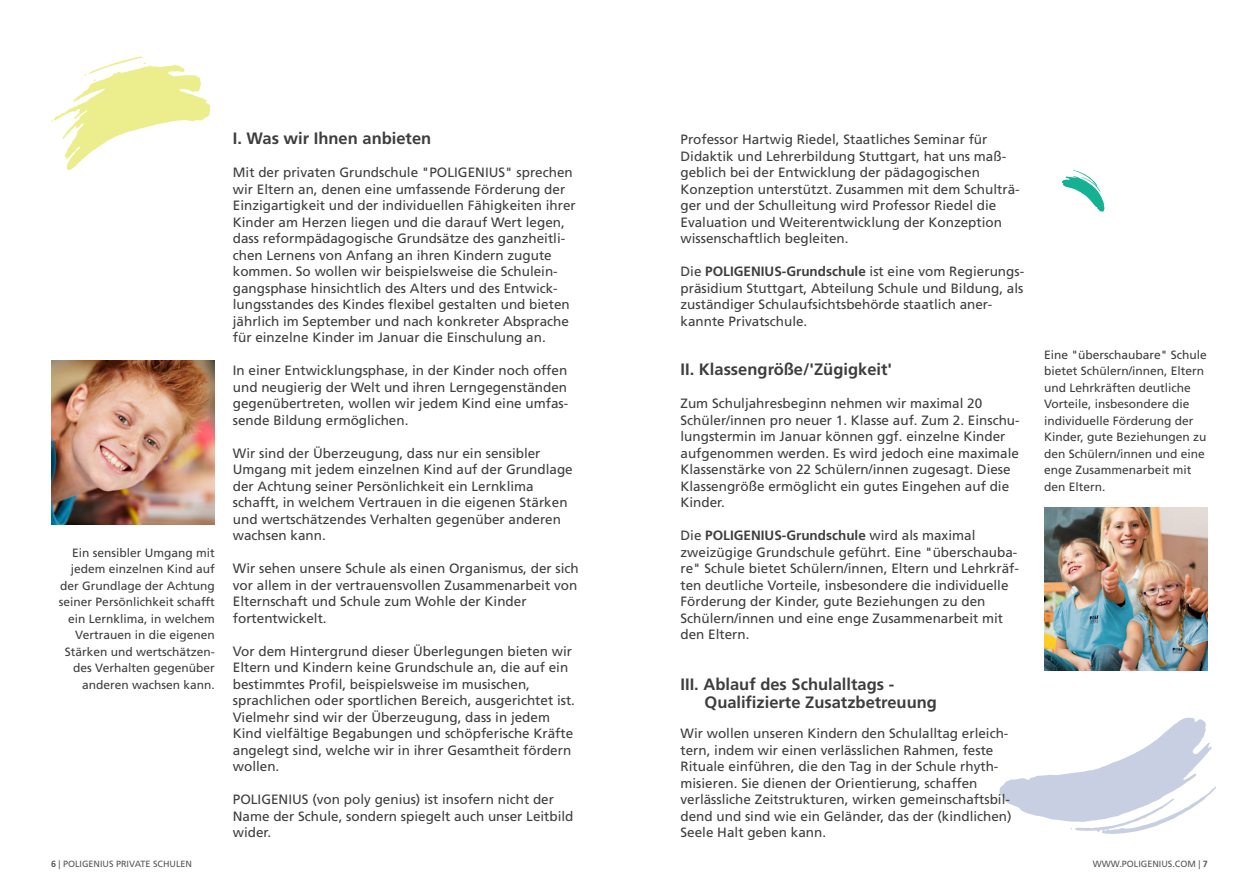
<style>
.page{position:relative;width:1259px;height:893px;background:#fff}
.page>*{position:absolute;margin:0;border:0;box-sizing:border-box;transform-origin:0 0}
.Headlines{font:700 16.5px/18px "Frutiger LT Pro";color:#3e3e3f}
.Lauftexte_Startabsat{font:13.5px/16.5px "Frutiger LT Pro";color:#3e3e3f}
.Bildtexte_linksbündi{font:12px/16.5px "Frutiger LT Pro";color:#3e3e3f}
.Bildtexte_rechtsbünd{font:12px/16.5px "Frutiger LT Pro";color:#3e3e3f;text-align:right}
.t1{font:9px "Frutiger LT Pro";color:#57585a}
.s1{font-weight:700}
</style>
<div class="page">
<svg style="left:999px;top:717px;width:217px;height:117px"></svg>
<svg style="left:51px;top:56px;width:159px;height:114px"></svg>
<svg style="left:1062px;top:170px;width:42px;height:42px"></svg>
<img style="left:1044px;top:507px;width:164px;height:164px">
<img style="left:51px;top:360px;width:164px;height:164px">
<p class="Bildtexte_rechtsbünd" style="left:59px;top:544px;width:157px">Ein sensibler Umgang mit jedem einzelnen Kind auf der Grundlage der Achtung seiner Persönlichkeit schafft ein Lernklima, in welchem<br>Vertrauen in die eigenen<br>Stärken und wertschätzen&shy;des Verhalten gegenüber anderen wachsen kann.</p>
<p class="Headlines" style="left:233px;top:129px;width:200px">I. Was wir Ihnen anbieten</p>
<p class="Lauftexte_Startabsat" style="left:233px;top:164px;width:344px">Mit der privaten Grundschule "POLIGENIUS" sprechen wir Eltern an, denen eine umfassende Förderung der Einzigartigkeit und der individuellen Fähigkeiten ihrer Kinder am Herzen liegen und die darauf Wert legen, dass reformpädagogische Grundsätze des ganzheitli&shy;chen Lernens von Anfang an ihren Kindern zugute kommen. So wollen wir beispielsweise die Schulein&shy;gangsphase hinsichtlich des Alters und des Entwick&shy;lungsstandes des Kindes flexibel gestalten und bieten jährlich im September und nach konkreter Absprache für einzelne Kinder im Januar die Einschulung an.</p>
<p class="Lauftexte_Startabsat" style="left:233px;top:362px;width:337px;text-align:justify">In einer Entwicklungsphase, in der Kinder noch offen und neugierig der Welt und ihren Lerngegenständen gegenübertreten, wollen wir jedem Kind eine umfas&shy;sende Bildung ermöglichen.</p>
<p class="Lauftexte_Startabsat" style="left:233px;top:445px;width:341px">Wir sind der Überzeugung, dass nur ein sensibler Umgang mit jedem einzelnen Kind auf der Grundlage der Achtung seiner Persönlichkeit ein Lernklima schafft, in welchem Vertrauen in die eigenen Stärken und wertschätzendes Verhalten gegenüber anderen wachsen kann.</p>
<p class="Lauftexte_Startabsat" style="left:233px;top:560px;width:347px">Wir sehen unsere Schule als einen Organismus, der sich vor allem in der vertrauensvollen Zusammenarbeit von Elternschaft und Schule zum Wohle der Kinder fortentwickelt.</p>
<p class="Lauftexte_Startabsat" style="left:233px;top:643px;width:344px">Vor dem Hintergrund dieser Überlegungen bieten wir Eltern und Kindern keine Grundschule an, die auf ein bestimmtes Profil, beispielsweise im musischen, sprachlichen oder sportlichen Bereich, ausgerichtet ist.<br>Vielmehr sind wir der Überzeugung, dass in jedem Kind vielfältige Begabungen und schöpferische Kräfte angelegt sind, welche wir in ihrer Gesamtheit fördern wollen.</p>
<p class="Lauftexte_Startabsat" style="left:233px;top:791px;width:342px">POLIGENIUS (von poly genius) ist insofern nicht der<br>Name der Schule, sondern spiegelt auch unser Leitbild wider.</p>
<p class="Lauftexte_Startabsat" style="left:680px;top:131px;width:341px">Professor Hartwig Riedel, Staatliches Seminar für Didaktik und Lehrerbildung Stuttgart, hat uns maß&shy;geblich bei der Entwicklung der pädagogischen Konzeption unterstützt. Zusammen mit dem Schulträ&shy;ger und der Schulleitung wird Professor Riedel die Evaluation und Weiterentwicklung der Konzeption wissenschaftlich begleiten.</p>
<p class="Lauftexte_Startabsat" style="left:680px;top:263px;width:345px">Die <span class="s1">POLIGENIUS-Grundschule</span> ist eine vom Regierungs&shy;präsidium Stuttgart, Abteilung Schule und Bildung, als zuständiger Schulaufsichtsbehörde staatlich aner&shy;kannte Privatschule.</p>
<p class="Headlines" style="left:680px;top:360px;width:213px">II. Klassengröße/'Zügigkeit'</p>
<p class="Lauftexte_Startabsat" style="left:680px;top:395px;width:341px">Zum Schuljahresbeginn nehmen wir maximal 20<br>Schüler/innen pro neuer 1. Klasse auf. Zum 2. Einschu&shy;lungstermin im Januar können ggf. einzelne Kinder aufgenommen werden. Es wird jedoch eine maximale Klassenstärke von 22 Schülern/innen zugesagt. Diese Klassengröße ermöglicht ein gutes Eingehen auf die Kinder.</p>
<p class="Lauftexte_Startabsat" style="left:680px;top:527px;width:340px">Die <span class="s1">POLIGENIUS-Grundschule</span> wird als maximal zweizügige Grundschule geführt. Eine "überschauba&shy;re" Schule bietet Schülern/innen, Eltern und Lehrkräf&shy;ten deutliche Vorteile, insbesondere die individuelle Förderung der Kinder, gute Beziehungen zu den Schülern/innen und eine enge Zusammenarbeit mit den Eltern.</p>
<p class="Headlines" style="left:704px;top:675px;width:234px;text-indent:-24px">III. Ablauf des Schulalltags -<br>Qualifizierte Zusatzbetreuung</p>
<p class="Lauftexte_Startabsat" style="left:680px;top:725px;width:333px">Wir wollen unseren Kindern den Schulalltag erleich&shy;tern, indem wir einen verlässlichen Rahmen, feste Rituale einführen, die den Tag in der Schule rhyth&shy;misieren. Sie dienen der Orientierung, schaffen verlässliche Zeitstrukturen, wirken gemeinschaftsbil&shy;dend und sind wie ein Geländer, das der (kindlichen)<br>Seele Halt geben kann.</p>
<p class="Bildtexte_linksbündi" style="left:1044px;top:346px;width:164px">Eine "überschaubare" Schule bietet Schülern/innen, Eltern und Lehrkräften deutliche<br>Vorteile, insbesondere die individuelle Förderung der<br>Kinder, gute Beziehungen zu den Schülern/innen und eine enge Zusammenarbeit mit den Eltern.</p>
<p class="t1" style="left:51px;top:858px;width:143px"><span class="s1">6</span> | POLIGENIUS PRIVATE SCHULEN</p>
<p class="t1" style="left:1093px;top:858px;width:117px">WWW.POLIGENIUS.COM | <span class="s1">7</span></p>
</div>
